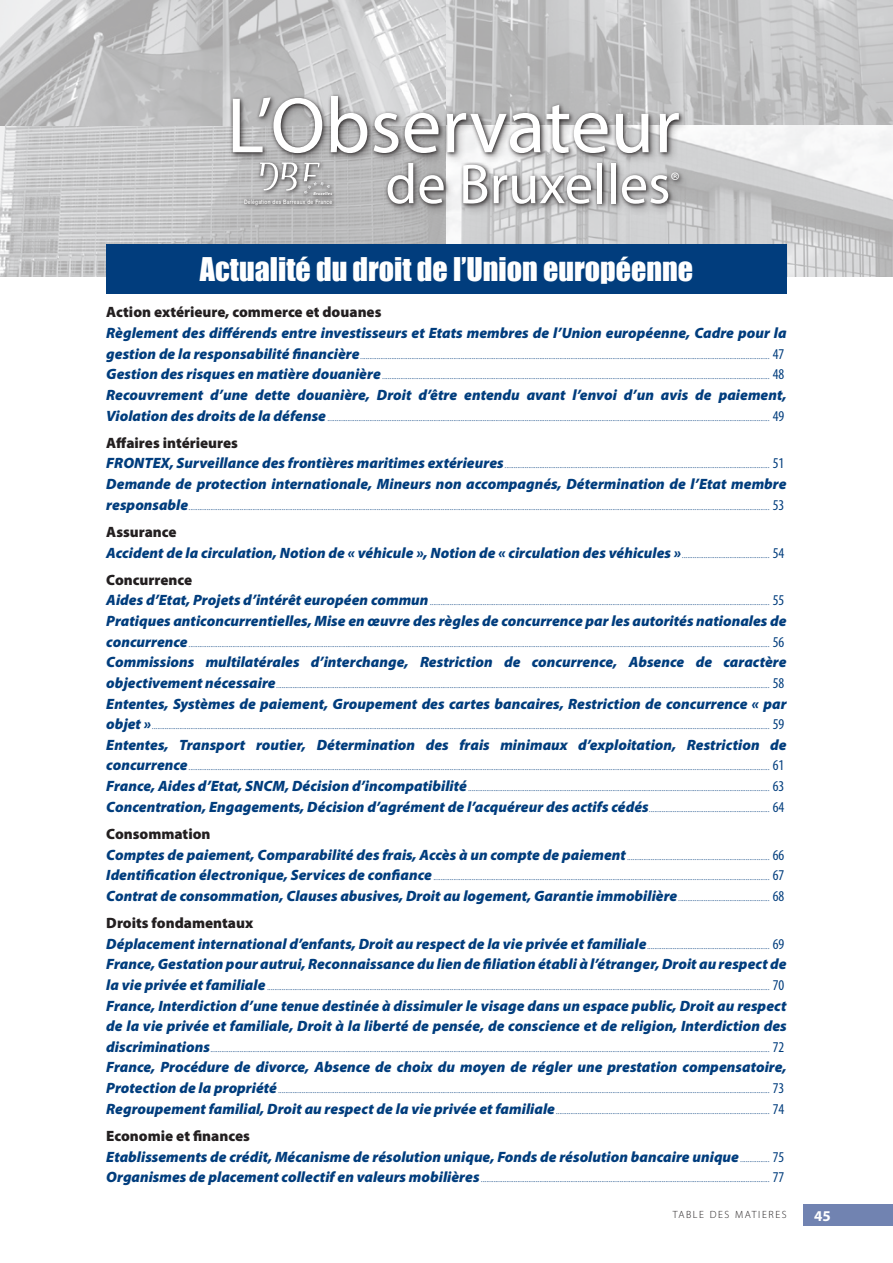
<style>
.page{position:relative;width:893px;height:1263px;background:#fff}
.page>*{position:absolute;margin:0;border:0;box-sizing:border-box;transform-origin:0 0}
.t1{font:79.2px "Myriad Pro";color:#fff}
.t2{font:56.55px "Myriad Pro";color:#fff}
.t3{font:30px "Impact";color:#fff}
.t4{font:22.65px "Myriad Pro";color:#fff}
.t5{font:italic 900 15px/20.7px "Myriad Pro";color:#013d7d}
.t6{font:900 15px "Myriad Pro";color:#231f20}
.t7{font:700 15px "Myriad Pro";color:#fff}
.t8{font:300 10.5px/20.7px "Myriad Pro";color:#013d7d}
.t9{font:300 10.5px "Myriad Pro";letter-spacing:.15em;color:#231f20}
.t10{font:500 6.15px "Helvetica Neue LT Std";letter-spacing:.05em;color:#fff;scale:.8 1}
.t11{font:italic 700 4.35px "Myriad Pro";letter-spacing:.05em;color:#fff}
.s1{font-weight:900;font-style:italic;font-size:15px}
.s2{font-weight:400;font-stretch:condensed;font-size:15px}
.s3{font-style:normal;color:#231f20}
.s4{font-weight:300;font-style:normal;font-size:10.5px}
.s5{font-weight:400;font-style:normal;font-stretch:condensed}
</style>
<div class="page">
<img style="left:0;top:0;width:893px;height:276px">
<div style="left:229px;top:92px;width:462px;height:124px;background:#231f20;opacity:.3"></div>
<img style="left:281px;top:162px;width:16px;height:29px">
<div style="left:106px;top:244px;width:681px;height:50px;background:#013d7d"></div>
<div style="left:804px;top:1205px;width:89px;height:21px;background:#7183b1"></div>
<h1 class="t1" style="left:227px;top:82px;width:455px">L’Observateur</h1>
<h2 class="t2" style="left:385px;top:153px;width:287px">de Bruxelles</h2>
<h3 class="t4" style="left:671px;top:168px;width:11px">®</h3>
<p class="t11" style="left:313px;top:191px;width:20px">Bruxelles</p>
<p class="t10" style="left:244px;top:198px;width:112px">Délégation des Barreaux de France</p>
<h3 class="t3" style="left:200px;top:251px;width:495px">Actualité du droit de l’Union européenne</h3>
<h3 class="t6" style="left:106px;top:304px;width:277px">Action extérieure, commerce et douanes</h3>
<h3 class="t5" style="left:106px;top:323px;width:682px">Règlement des différends entre investisseurs et Etats membres de l’Union européenne, Cadre pour la</h3>
<p class="t8" style="left:106px;top:345px;width:680px"><span class="s1">gestion de la responsabilité financière</span>................................................................................................................................................................................................................................ <span class="s2">47<br></span><span class="s1">Gestion des risques en matière douanière</span>.................................................................................................................................................................................................................... <span class="s2">48</span></p>
<h3 class="t5" style="left:106px;top:385px;width:682px">Recouvrement d’une dette douanière, Droit d’être entendu avant l’envoi d’un avis de paiement,</h3>
<p class="t8" style="left:106px;top:407px;width:679px"><span class="s1">Violation des droits de la défense</span>.................................................................................................................................................................................................................................................. <span class="s2">49</span></p>
<h3 class="t6" style="left:106px;top:434px;width:133px">Affaires intérieures</h3>
<p class="t8" style="left:106px;top:455px;width:679px"><span class="s1">FRONTEX, Surveillance des frontières maritimes extérieures</span>................................................................................................................................................. <span class="s2">51</span></p>
<h3 class="t5" style="left:106px;top:474px;width:682px">Demande de protection internationale, Mineurs non accompagnés, Détermination de l’Etat membre</h3>
<p class="t8" style="left:106px;top:496px;width:679px"><span class="s1">responsable</span>.............................................................................................................................................................................................................................................................................................................................. <span class="s2">53</span></p>
<h3 class="t5" style="left:106px;top:522px;width:679px"><span class="s3">Assurance<br></span>Accident de la circulation, Notion de « véhicule », Notion de « circulation des véhicules »<span class="s4">................................................</span> <span class="s5">54</span></h3>
<h3 class="t6" style="left:106px;top:571px;width:87px">Concurrence</h3>
<p class="t8" style="left:106px;top:592px;width:679px"><span class="s1">Aides d’Etat, Projets d’intérêt européen commun</span>.......................................................................................................................................................................................... <span class="s2">55</span></p>
<h3 class="t5" style="left:106px;top:611px;width:682px">Pratiques anticoncurrentielles, Mise en œuvre des règles de concurrence par les autorités nationales de</h3>
<p class="t8" style="left:106px;top:633px;width:679px"><span class="s1">concurrence</span>.............................................................................................................................................................................................................................................................................................................................. <span class="s2">56</span></p>
<h3 class="t5" style="left:106px;top:652px;width:682px">Commissions multilatérales d’interchange, Restriction de concurrence, Absence de caractère</h3>
<p class="t8" style="left:106px;top:674px;width:679px"><span class="s1">objectivement nécessaire</span>.............................................................................................................................................................................................................................................................................. <span class="s2">58</span></p>
<h3 class="t5" style="left:106px;top:693px;width:682px">Ententes, Systèmes de paiement, Groupement des cartes bancaires, Restriction de concurrence « par</h3>
<p class="t8" style="left:106px;top:715px;width:679px"><span class="s1">objet »</span>.................................................................................................................................................................................................................................................................................................................................................. <span class="s2">59</span></p>
<h3 class="t5" style="left:106px;top:735px;width:682px">Ententes, Transport routier, Détermination des frais minimaux d’exploitation, Restriction de</h3>
<p class="t8" style="left:106px;top:757px;width:679px"><span class="s1">concurrence</span>.............................................................................................................................................................................................................................................................................................................................. <span class="s2">61<br></span><span class="s1">France, Aides d’Etat, SNCM, Décision d’incompatibilité</span>..................................................................................................................................................................... <span class="s2">63</span></p>
<h3 class="t5" style="left:106px;top:793px;width:679px;line-height:27.2px">Concentration, Engagements, Décision d’agrément de l’acquéreur des actifs cédés<span class="s4">..................................................................</span> <span class="s5">64<br></span><span class="s3">Consommation</span></h3>
<p class="t8" style="left:106px;top:846px;width:679px"><span class="s1">Comptes de paiement, Comparabilité des frais, Accès à un compte de paiement</span>.............................................................................. <span class="s2">66<br></span><span class="s1">Identification électronique, Services de confiance</span>........................................................................................................................................................................................ <span class="s2">67</span></p>
<h3 class="t5" style="left:106px;top:882px;width:679px;line-height:27.2px">Contrat de consommation, Clauses abusives, Droit au logement, Garantie immobilière<span class="s4">..................................................</span> <span class="s5">68<br></span><span class="s3">Droits fondamentaux</span></h3>
<p class="t5" style="left:106px;top:933px;width:682px">Déplacement international d’enfants, Droit au respect de la vie privée et familiale<span class="s4">...................................................................</span> <span class="s5">69<br></span>France, Gestation pour autrui, Reconnaissance du lien de filiation établi à l’étranger, Droit au respect de</p>
<p class="t8" style="left:106px;top:976px;width:679px"><span class="s1">la vie privée et familiale</span>................................................................................................................................................................................................................................................................................... <span class="s2">70</span></p>
<h3 class="t5" style="left:106px;top:995px;width:682px">France, Interdiction d’une tenue destinée à dissimuler le visage dans un espace public, Droit au respect de la vie privée et familiale, Droit à la liberté de pensée, de conscience et de religion, Interdiction des</h3>
<p class="t8" style="left:106px;top:1038px;width:679px"><span class="s1">discriminations</span>.................................................................................................................................................................................................................................................................................................................. <span class="s2">72</span></p>
<h3 class="t5" style="left:106px;top:1057px;width:682px">France, Procédure de divorce, Absence de choix du moyen de régler une prestation compensatoire,</h3>
<p class="t8" style="left:106px;top:1079px;width:679px"><span class="s1">Protection de la propriété</span>............................................................................................................................................................................................................................................................................. <span class="s2">73<br></span><span class="s1">Regroupement familial, Droit au respect de la vie privée et familiale</span>..................................................................................................................... <span class="s2">74</span></p>
<h3 class="t5" style="left:106px;top:1126px;width:679px"><span class="s3">Economie et finances<br></span>Etablissements de crédit, Mécanisme de résolution unique, Fonds de résolution bancaire unique<span class="s4">................</span> <span class="s5">75</span></h3>
<p class="t8" style="left:106px;top:1168px;width:679px"><span class="s1">Organismes de placement collectif en valeurs mobilières</span>.............................................................................................................................................................. <span class="s2">77</span></p>
<p class="t9" style="left:673px;top:1209px;width:115px">TABLE DES MATIERES</p>
<h3 class="t7" style="left:814px;top:1207px;width:18px">45</h3>
</div>
